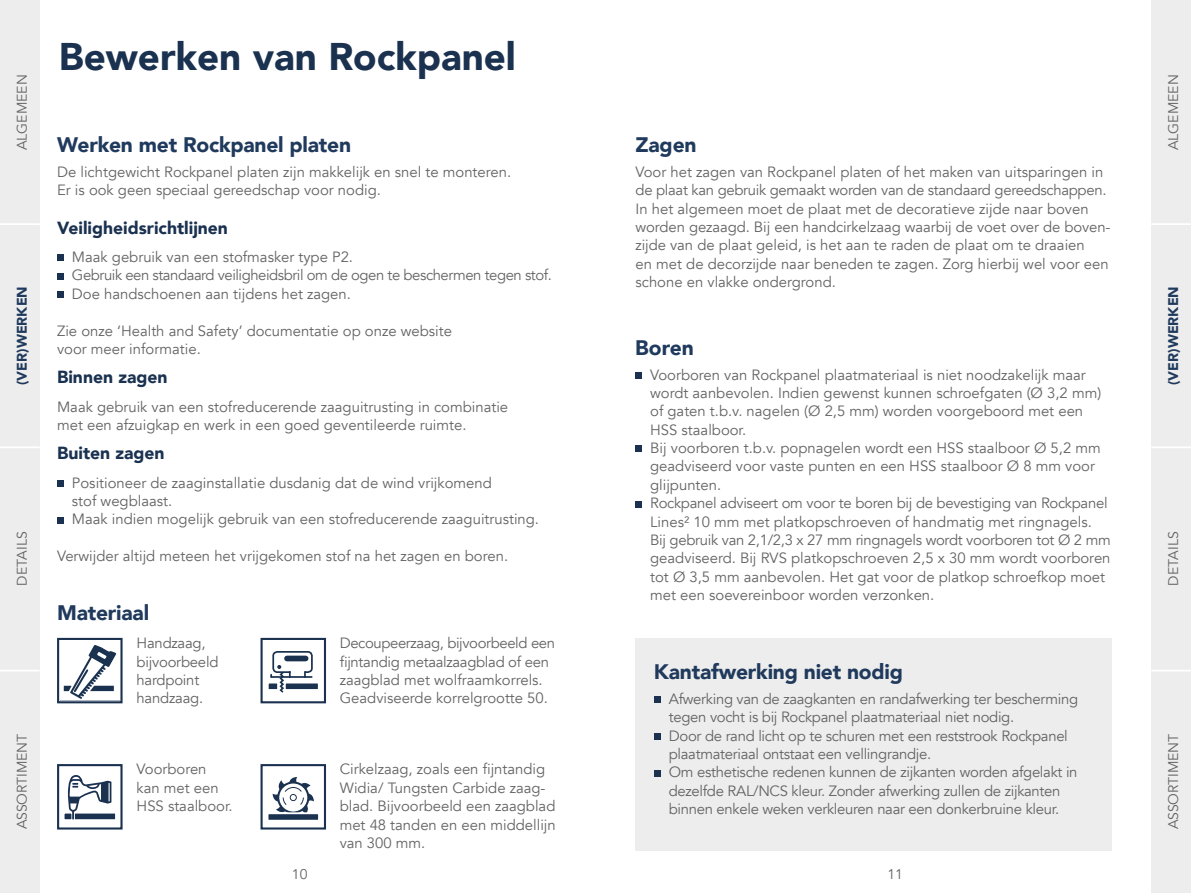
<style>
.page{position:relative;width:1191px;height:893px;background:#fff}
.page>*{position:absolute;margin:0;border:0;box-sizing:border-box;transform-origin:0 0}
.t1{font:900 38.5px "Avenir";color:#1a3150}
.t2{font:900 21px "Avenir";letter-spacing:-.01em;color:#203a5d}
.t3{font:900 17.5px "Avenir";color:#1a3150}
.t4{font:14.88px/18.4px "Avenir";color:#646363}
.t5{font:14.88px/18.4px "Avenir";letter-spacing:-.02em;color:#646363}
.t6{font:14px "Avenir";color:#646363}
.t7{font:900 14px "Avenir";color:#203a5d}
</style>
<div class="page">
<div style="left:57px;top:254px;width:7px;height:7px;background:#1a3150"></div>
<div style="left:57px;top:273px;width:7px;height:7px;background:#1a3150"></div>
<div style="left:57px;top:291px;width:7px;height:7px;background:#1a3150"></div>
<div style="left:57px;top:480px;width:7px;height:7px;background:#1a3150"></div>
<div style="left:57px;top:517px;width:7px;height:7px;background:#1a3150"></div>
<div style="left:635px;top:638px;width:476px;height:212px;background:#ededed"></div>
<div style="left:654px;top:696px;width:7px;height:7px;background:#1a3150"></div>
<div style="left:654px;top:733px;width:7px;height:7px;background:#1a3150"></div>
<div style="left:654px;top:770px;width:7px;height:6px;background:#1a3150"></div>
<div style="left:635px;top:372px;width:7px;height:7px;background:#1a3150"></div>
<div style="left:635px;top:445px;width:7px;height:7px;background:#1a3150"></div>
<div style="left:635px;top:500px;width:7px;height:7px;background:#1a3150"></div>
<div style="left:260px;top:764px;width:66px;height:65px;border:2px solid #1a3150"></div>
<svg style="left:273px;top:777px;width:41px;height:35px"></svg>
<div style="left:266px;top:812px;width:54px;height:10px;background:#1a3150;border:2px solid #fff"></div>
<div style="left:260px;top:638px;width:66px;height:65px;border:2px solid #1a3150"></div>
<div style="left:284px;top:682px;width:36px;height:9px;background:#1a3150;border:2px solid #fff"></div>
<svg style="left:268px;top:683px;width:2px;height:7px"></svg>
<div style="left:272px;top:651px;width:41px;height:22px;border:2px solid #1a3150;border-radius:4px"></div>
<hr style="left:271px;top:676px;width:41px;height:2px;background:#1a3150">
<div style="left:287px;top:656px;width:19px;height:5px;background:#1a3150"></div>
<svg style="left:270px;top:665px;width:21px;height:28px"></svg>
<div style="left:57px;top:764px;width:66px;height:65px;border:2px solid #1a3150"></div>
<div style="left:73px;top:812px;width:44px;height:9px;background:#1a3150;border:2px solid #fff"></div>
<div style="left:63px;top:812px;width:10px;height:9px;background:#1a3150;border:2px solid #fff"></div>
<svg style="left:68px;top:775px;width:44px;height:45px"></svg>
<div style="left:57px;top:638px;width:66px;height:65px;border:2px solid #1a3150"></div>
<svg style="left:63px;top:645px;width:54px;height:54px"></svg>
<div style="left:0;top:0;width:40px;height:893px;background:#ededed"></div>
<hr style="left:0;top:223px;width:40px;height:2px;background:#fff">
<hr style="left:0;top:446px;width:40px;height:2px;background:#fff">
<hr style="left:0;top:670px;width:40px;height:1px;background:#fff">
<div style="left:1151px;top:0;width:40px;height:893px;background:#ededed"></div>
<hr style="left:1151px;top:223px;width:40px;height:2px;background:#fff">
<hr style="left:1151px;top:446px;width:40px;height:2px;background:#fff">
<hr style="left:1151px;top:670px;width:40px;height:1px;background:#fff">
<p class="t6" style="left:14px;top:150px;width:77px;rotate:-90deg">ALGEMEEN</p>
<p class="t7" style="left:10px;top:385px;width:100px;rotate:-90deg">(VER)WERKEN</p>
<p class="t6" style="left:14px;top:585px;width:55px;rotate:-90deg">DETAILS</p>
<p class="t6" style="left:14px;top:829px;width:97px;rotate:-90deg">ASSORTIMENT</p>
<h1 class="t1" style="left:59px;top:23px;width:458px">Bewerken van Rockpanel</h1>
<h2 class="t2" style="left:57px;top:127px;width:295px">Werken met Rockpanel platen</h2>
<p class="t4" style="left:57px;top:163px;width:455px">De lichtgewicht Rockpanel platen zijn makkelijk en snel te monteren.<br>Er is ook geen speciaal gereedschap voor nodig.</p>
<p class="t3" style="left:57px;top:213px;width:172px">Veiligheidsrichtlijnen</p>
<p class="t4" style="left:72px;top:248px;width:481px">Maak gebruik van een stofmasker type P2.<br>Gebruik een standaard veiligheidsbril om de ogen te beschermen tegen stof.<br>Doe handschoenen aan tijdens het zagen.</p>
<p class="t4" style="left:57px;top:321px;width:396px">Zie onze ‘Health and Safety’ documentatie op onze website voor meer informatie.</p>
<p class="t3" style="left:57px;top:362px;width:112px">Binnen zagen</p>
<p class="t4" style="left:57px;top:398px;width:452px">Maak gebruik van een stofreducerende zaaguitrusting in combinatie met een afzuigkap en werk in een goed geventileerde ruimte.</p>
<p class="t3" style="left:57px;top:438px;width:109px">Buiten zagen</p>
<p class="t4" style="left:72px;top:474px;width:468px">Positioneer de zaaginstallatie dusdanig dat de wind vrijkomend<br>stof wegblaast.<br>Maak indien mogelijk gebruik van een stofreducerende zaaguitrusting.</p>
<p class="t4" style="left:57px;top:547px;width:452px">Verwijder altijd meteen het vrijgekomen stof na het zagen en boren.</p>
<h2 class="t2" style="left:57px;top:594px;width:94px">Materiaal</h2>
<p class="t4" style="left:137px;top:634px;width:83px">Handzaag, bijvoorbeeld hardpoint handzaag.</p>
<p class="t4" style="left:137px;top:760px;width:98px">Voorboren kan met een<br>HSS staalboor.</p>
<p class="t5" style="left:340px;top:634px;width:217px">Decoupeerzaag, bijvoorbeeld een fijntandig metaalzaagblad of een zaagblad met wolfraamkorrels.<br>Geadviseerde korrelgrootte 50.</p>
<p class="t4" style="left:340px;top:760px;width:218px">Cirkelzaag, zoals een fijntandig<br>Widia/ Tungsten Carbide zaag&shy;blad. Bijvoorbeeld een zaagblad met 48 tanden en een middellijn van 300 mm.</p>
<h2 class="t2" style="left:635px;top:127px;width:63px">Zagen</h2>
<p class="t4" style="left:635px;top:163px;width:476px">Voor het zagen van Rockpanel platen of het maken van uitsparingen in de plaat kan gebruik gemaakt worden van de standaard gereedschappen.<br>In het algemeen moet de plaat met de decoratieve zijde naar boven worden gezaagd. Bij een handcirkelzaag waarbij de voet over de boven&shy;zijde van de plaat geleid, is het aan te raden de plaat om te draaien<br>en met de decorzijde naar beneden te zagen. Zorg hierbij wel voor een schone en vlakke ondergrond.</p>
<h2 class="t2" style="left:635px;top:329px;width:60px">Boren</h2>
<p class="t4" style="left:650px;top:365px;width:462px">Voorboren van Rockpanel plaatmateriaal is niet noodzakelijk maar wordt aanbevolen. Indien gewenst kunnen schroefgaten (Ø 3,2 mm) of gaten t.b.v. nagelen (Ø 2,5 mm) worden voorgeboord met een HSS staalboor.<br>Bij voorboren t.b.v. popnagelen wordt een HSS staalboor Ø 5,2 mm geadviseerd voor vaste punten en een HSS staalboor Ø 8 mm voor glijpunten.<br>Rockpanel adviseert om voor te boren bij de bevestiging van Rockpanel Lines² 10 mm met platkopschroeven of handmatig met ringnagels.<br>Bij gebruik van 2,1/2,3 x 27 mm ringnagels wordt voorboren tot Ø 2 mm geadviseerd. Bij RVS platkopschroeven 2,5 x 30 mm wordt voorboren tot Ø 3,5 mm aanbevolen. Het gat voor de platkop schroefkop moet met een soevereinboor worden verzonken.</p>
<h2 class="t2" style="left:654px;top:654px;width:251px">Kantafwerking niet nodig</h2>
<p class="t5" style="left:669px;top:690px;width:411px">Afwerking van de zaagkanten en randafwerking ter bescherming tegen vocht is bij Rockpanel plaatmateriaal niet nodig.<br>Door de rand licht op te schuren met een reststrook Rockpanel plaatmateriaal ontstaat een vellingrandje.<br>Om esthetische redenen kunnen de zijkanten worden afgelakt in dezelfde RAL/NCS kleur. Zonder afwerking zullen de zijkanten binnen enkele weken verkleuren naar een donkerbruine kleur.</p>
<p class="t6" style="left:292px;top:865px;width:17px">10</p>
<p class="t6" style="left:887px;top:865px;width:17px">11</p>
<p class="t6" style="left:1165px;top:150px;width:77px;rotate:-90deg">ALGEMEEN</p>
<p class="t7" style="left:1161px;top:385px;width:100px;rotate:-90deg">(VER)WERKEN</p>
<p class="t6" style="left:1165px;top:585px;width:55px;rotate:-90deg">DETAILS</p>
<p class="t6" style="left:1165px;top:829px;width:97px;rotate:-90deg">ASSORTIMENT</p>
</div>
